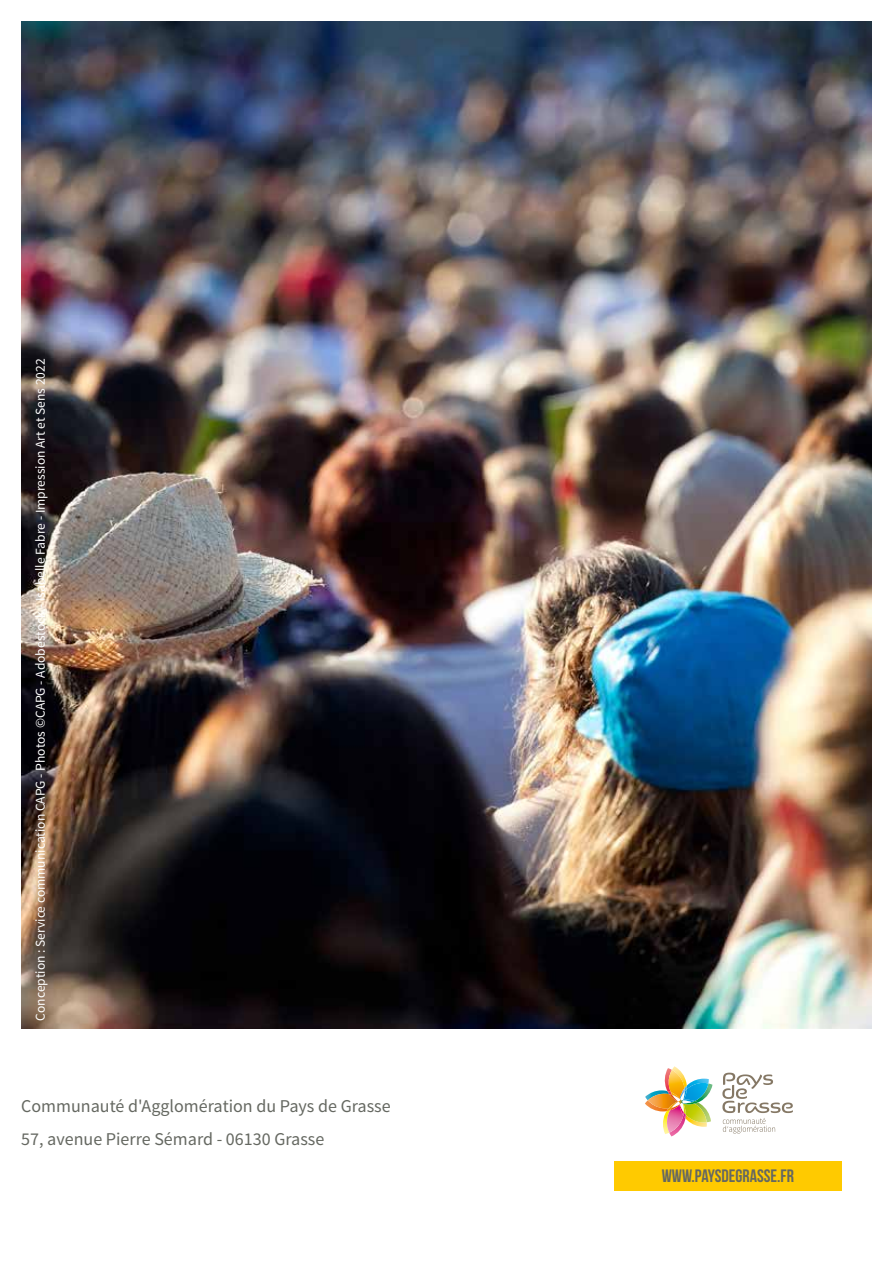
<style>
.page{position:relative;width:893px;height:1263px;background:#fff}
.page>*{position:absolute;margin:0;border:0;box-sizing:border-box;transform-origin:0 0}
.t1{font:18px/32.5px "Source Sans Pro";color:#656861}
.t2{font:18px "Bebas Neue";color:#656861}
.t3{font:13.5px "Source Sans Pro";color:#fff}
</style>
<div class="page">
<img style="left:21px;top:21px;width:851px;height:1008px">
<svg style="left:722px;top:1073px;width:71px;height:60px"></svg>
<img style="left:645px;top:1066px;width:67px;height:70px">
<div style="left:614px;top:1161px;width:228px;height:30px;background:#ffca00"></div>
<p class="t3" style="left:32px;top:1020px;width:664px;rotate:-90deg">Conception : Service communication CAPG - Photos ©CAPG - Adobestock - Isabelle Fabre - Impression Art et Sens 2022</p>
<h1 class="t1" style="left:21px;top:1090px;width:371px">Communauté d'Agglomération du Pays de Grasse<br>57, avenue Pierre Sémard - 06130 Grasse</h1>
<h1 class="t2" style="left:662px;top:1166px;width:134px">WWW.PAYSDEGRASSE.FR</h1>
</div>
